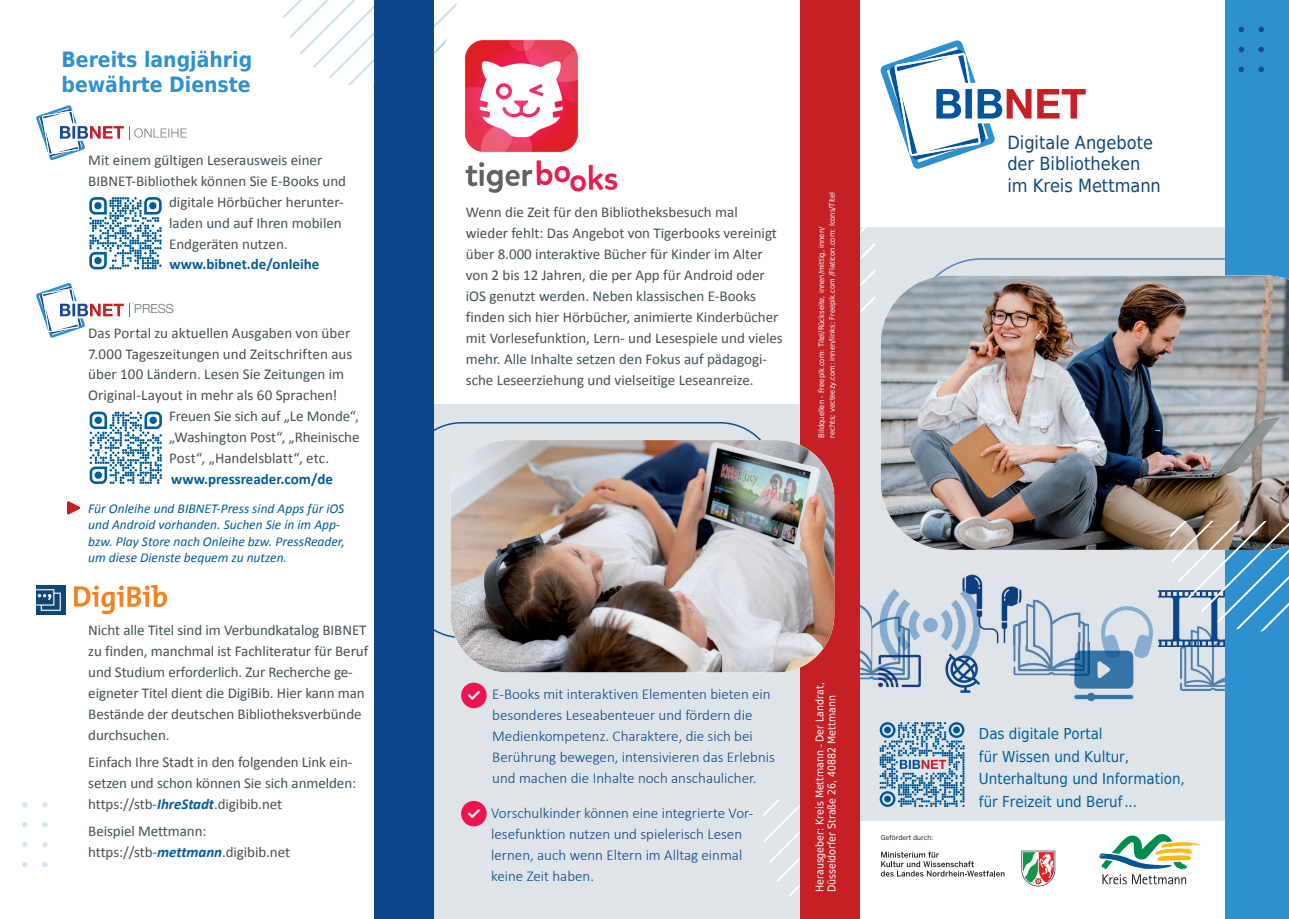
<style>
.page{position:relative;width:1289px;height:919px;background:#fff}
.page>*{position:absolute;margin:0;border:0;box-sizing:border-box;transform-origin:0 0}
.t1{font:700 21px/25.2px "DejaVu Sans Condensed";color:#2e90cf}
.t2{font:18px/21.6px "DejaVu Sans Condensed";color:#0f4675}
.t3{font:15px/21px "Calibri";color:#415159}
.t4{font:300 15px/21px "Calibri";color:#0c4589}
.t5{font:15px/22.5px "DejaVu Sans Condensed";color:#005d9c}
.t6{font:700 15px "Calibri";color:#005d9c}
.t7{font:italic 13.5px/16.5px "Calibri";color:#005d9c}
.t8{font:300 12.6px "Helvetica Neue";color:#627782}
.t9{font:10.5px/12px "DejaVu Sans Condensed";color:#fff}
.t10{font:7.5px/10.5px "DejaVu Sans Condensed";color:#fff}
.t11{font:6.75px "Benton Sans";color:#231f20}
.s1{font-weight:700;font-style:italic;color:#005d9c}
.s2{font-size:7.5px}
</style>
<div class="page">
<div style="left:413px;top:404px;width:433px;height:514px;background:#dee4e8"></div>
<div style="left:845px;top:227px;width:429px;height:593px;background:#dee4e8"></div>
<svg style="left:859px;top:208px;width:15px;height:119px"></svg>
<img style="left:884px;top:589px;width:94px;height:65px">
<svg style="left:283px;top:0;width:174px;height:87px"></svg>
<div style="left:374px;top:0;width:60px;height:918px;background:#0c4589"></div>
<svg style="left:880px;top:40px;width:205px;height:129px"></svg>
<img style="left:956px;top:574px;width:66px;height:70px">
<img style="left:464px;top:39px;width:115px;height:114px">
<img style="left:465px;top:160px;width:153px;height:33px">
<svg style="left:461px;top:800px;width:25px;height:26px"></svg>
<svg style="left:461px;top:682px;width:25px;height:26px"></svg>
<svg style="left:937px;top:258px;width:288px;height:17px"></svg>
<div style="left:36px;top:585px;width:29px;height:29px;background:#0f4675"></div>
<svg style="left:36px;top:589px;width:25px;height:21px"></svg>
<svg style="left:74px;top:585px;width:93px;height:29px"></svg>
<svg style="left:22px;top:802px;width:6px;height:5px"></svg>
<svg style="left:42px;top:802px;width:6px;height:5px"></svg>
<svg style="left:22px;top:822px;width:6px;height:5px"></svg>
<svg style="left:42px;top:822px;width:6px;height:5px"></svg>
<svg style="left:22px;top:842px;width:6px;height:5px"></svg>
<svg style="left:42px;top:842px;width:6px;height:5px"></svg>
<svg style="left:22px;top:862px;width:6px;height:5px"></svg>
<svg style="left:42px;top:862px;width:6px;height:5px"></svg>
<img style="left:1013px;top:599px;width:76px;height:76px">
<img style="left:1013px;top:599px;width:14px;height:45px">
<img style="left:1180px;top:647px;width:45px;height:43px">
<img style="left:859px;top:603px;width:50px;height:76px">
<img style="left:1101px;top:606px;width:52px;height:52px">
<img style="left:878px;top:682px;width:43px;height:6px">
<img style="left:872px;top:643px;width:55px;height:39px">
<div style="left:1225px;top:0;width:63px;height:918px;background:#2e90cf"></div>
<svg style="left:1238px;top:27px;width:5px;height:5px"></svg>
<svg style="left:1258px;top:27px;width:5px;height:5px"></svg>
<svg style="left:1238px;top:47px;width:5px;height:5px"></svg>
<svg style="left:1258px;top:47px;width:5px;height:5px"></svg>
<svg style="left:1238px;top:67px;width:5px;height:5px"></svg>
<svg style="left:1258px;top:67px;width:5px;height:5px"></svg>
<img style="left:880px;top:275px;width:408px;height:275px">
<img style="left:1070px;top:642px;width:64px;height:60px">
<img style="left:1070px;top:642px;width:19px;height:33px">
<img style="left:1095px;top:642px;width:42px;height:21px">
<div style="left:799px;top:0;width:60px;height:918px;background:#c42026"></div>
<img style="left:450px;top:440px;width:384px;height:232px;border-radius:58px">
<svg style="left:763px;top:722px;width:241px;height:196px"></svg>
<svg style="left:1021px;top:850px;width:34px;height:36px"></svg>
<svg style="left:67px;top:501px;width:13px;height:13px"></svg>
<svg style="left:36px;top:105px;width:151px;height:55px"></svg>
<svg style="left:89px;top:197px;width:73px;height:72px"></svg>
<div style="left:94px;top:202px;width:8px;height:7px;background:#005d9c;border-radius:50%"></div>
<div style="left:149px;top:202px;width:7px;height:7px;background:#005d9c;border-radius:50%"></div>
<div style="left:94px;top:257px;width:8px;height:7px;background:#005d9c;border-radius:50%"></div>
<svg style="left:90px;top:411px;width:72px;height:73px"></svg>
<div style="left:95px;top:416px;width:7px;height:8px;background:#005d9c;border-radius:50%"></div>
<svg style="left:149px;top:416px;width:8px;height:8px"></svg>
<div style="left:95px;top:471px;width:7px;height:8px;background:#005d9c;border-radius:50%"></div>
<svg style="left:1158px;top:521px;width:130px;height:126px"></svg>
<svg style="left:36px;top:283px;width:94px;height:55px"></svg>
<svg style="left:1099px;top:834px;width:101px;height:50px"></svg>
<svg style="left:945px;top:654px;width:34px;height:38px"></svg>
<h1 class="t1" style="left:61px;top:47px;width:192px">Bereits langjährig bewährte Dienste</h1>
<p class="t3" style="left:88px;top:149px;width:235px">Mit einem gültigen Leserausweis einer</p>
<p class="t3" style="left:88px;top:170px;width:259px">BIBNET-Bibliothek können Sie E-Books und</p>
<p class="t3" style="left:169px;top:191px;width:176px">digitale Hörbücher herunter-</p>
<p class="t3" style="left:169px;top:212px;width:174px">laden und auf Ihren mobilen</p>
<p class="t3" style="left:169px;top:233px;width:120px">Endgeräten nutzen.</p>
<p class="t6" style="left:169px;top:255px;width:151px">www.bibnet.de/onleihe</p>
<p class="t8" style="left:134px;top:304px;width:41px">PRESS</p>
<p class="t3" style="left:88px;top:322px;width:263px">Das Portal zu aktuellen Ausgaben von über</p>
<p class="t3" style="left:88px;top:343px;width:265px">7.000 Tageszeitungen und Zeitschriften aus</p>
<p class="t3" style="left:88px;top:364px;width:257px">über 100 Ländern. Lesen Sie Zeitungen im</p>
<p class="t3" style="left:88px;top:385px;width:251px">Original-Layout in mehr als 60 Sprachen!</p>
<p class="t3" style="left:169px;top:406px;width:191px">Freuen Sie sich auf „Le Monde“,</p>
<p class="t3" style="left:169px;top:427px;width:192px">„Washington Post“, „Rheinische</p>
<p class="t3" style="left:169px;top:448px;width:161px">Post“, „Handelsblatt“, etc.</p>
<p class="t6" style="left:171px;top:469px;width:163px">www.pressreader.com/de</p>
<p class="t7" style="left:88px;top:500px;width:258px">Für Onleihe und BIBNET-Press sind Apps für iOS und Android vorhanden. Suchen Sie in im App&shy;bzw. Play Store nach Onleihe bzw. PressReader, um diese Dienste bequem zu nutzen.</p>
<p class="t3" style="left:88px;top:619px;width:281px">Nicht alle Titel sind im Verbundkatalog BIBNET zu finden, manchmal ist Fachliteratur für Beruf und Studium erforderlich. Zur Recherche ge&shy;eigneter Titel dient die DigiBib. Hier kann man Bestände der deutschen Bibliotheksverbünde durchsuchen.</p>
<p class="t3" style="left:88px;top:751px;width:269px">Einfach Ihre Stadt in den folgenden Link ein&shy;setzen und schon können Sie sich anmelden: https://stb-<span class="s1">IhreStadt</span>.digibib.net</p>
<p class="t3" style="left:88px;top:820px;width:203px">Beispiel Mettmann: https://stb-<span class="s1">mettmann</span>.digibib.net</p>
<p class="t3" style="left:466px;top:202px;width:318px">Wenn die Zeit für den Bibliotheksbesuch mal wieder fehlt: Das Angebot von Tigerbooks vereinigt über 8.000 interaktive Bücher für Kinder im Alter von 2 bis 12 Jahren, die per App für Android oder iOS genutzt werden. Neben klassischen E-Books finden sich hier Hörbücher, animierte Kinderbücher mit Vorlesefunktion, Lern- und Lesespiele und vieles mehr. Alle Inhalte setzen den Fokus auf pädagogi&shy;sche Leseerziehung und vielseitige Leseanreize.</p>
<p class="t10" style="left:816px;top:437px;width:247px;rotate:-90deg">Bildquellen - Freepik.com: Titel/Rückseite, innen/mittig, innen/<br>rechts; vecteezy.com: innen/links; Freepik.com /Flaticon.com: Icons/Titel</p>
<p class="t2" style="left:1007px;top:132px;width:155px">Digitale Angebote der Bibliotheken im Kreis Mettmann</p>
<p class="t4" style="left:492px;top:683px;width:284px">E-Books mit interaktiven Elementen bieten ein besonderes Leseabenteuer und fördern die Medienkompetenz. Charaktere, die sich bei Berührung bewegen, intensivieren das Erlebnis und machen die Inhalte noch anschaulicher.</p>
<p class="t4" style="left:491px;top:802px;width:264px">Vorschulkinder können eine integrierte Vor&shy;lesefunktion nutzen und spielerisch Lesen lernen, auch wenn Eltern im Alltag einmal keine Zeit haben.</p>
<p class="t9" style="left:813px;top:891px;width:211px;rotate:-90deg">Herausgeber: Kreis Mettmann <span class="s2">-</span> Der Landrat,<br>Düsseldorfer Straße 26, 40882 Mettmann</p>
<p class="t11" style="left:880px;top:834px;width:54px">Gefördert durch:</p>
<p class="t5" style="left:978px;top:722px;width:207px">Das digitale Portal<br>für Wissen und Kultur,<br>Unterhaltung und Information, für Freizeit und Beruf ...</p>
</div>
